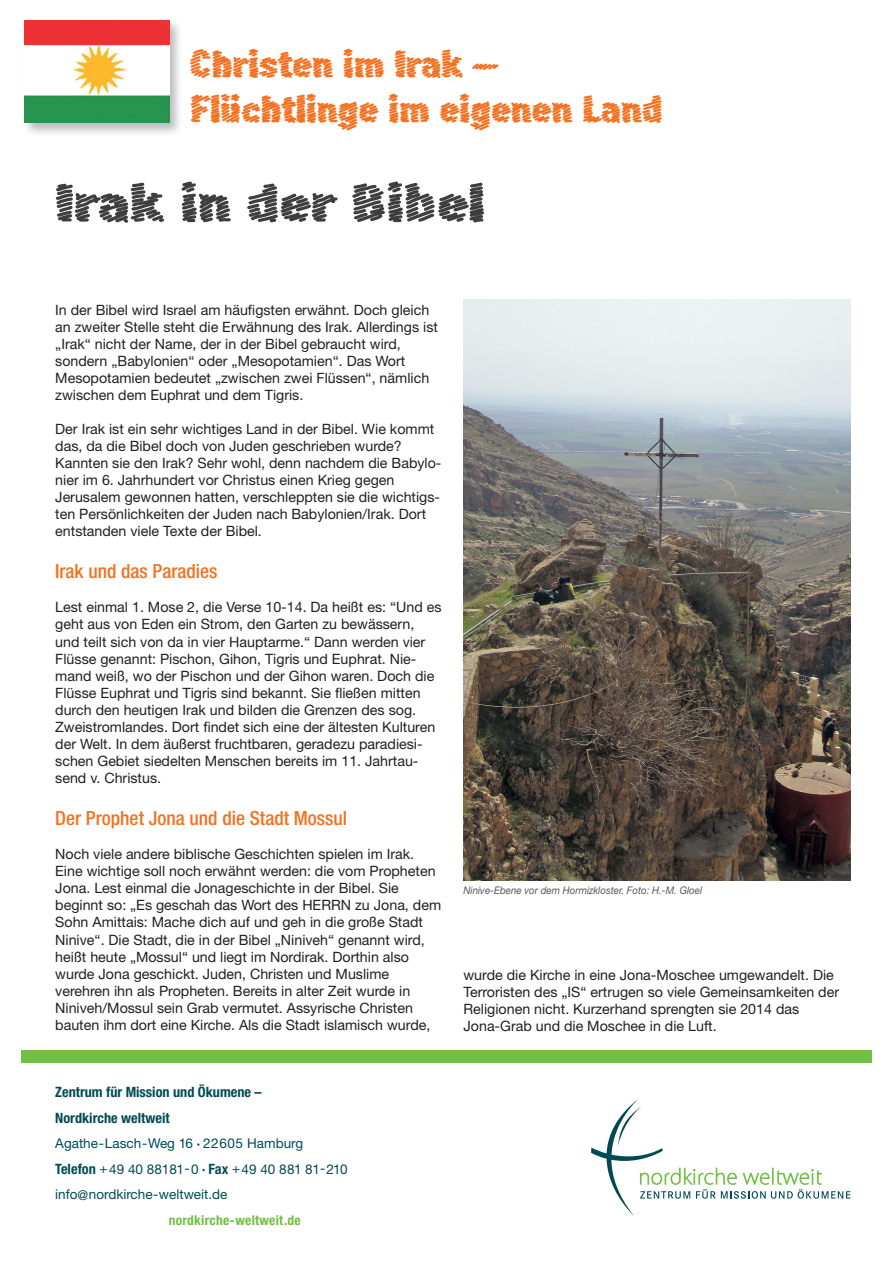
<style>
.page{position:relative;width:893px;height:1263px;background:#fff}
.page>*{position:absolute;margin:0;border:0;box-sizing:border-box;transform-origin:0 0}
.Fließtext{font:700 52.5px "Scribble Scrawl OT";color:#3e3e3f;scale:1.2 1}
.Fließtext-2{font:700 37.5px/45px "Scribble Scrawl OT";color:#f37121;scale:1.06 1}
.Fließtext-3{font:500 condensed 19.5px "Helvetica Neue LT Pro";color:#f37121}
.Fließtext-4{font:14.25px/17.1px "Helvetica Neue LT Pro";color:#231f20}
.t1{font:700 condensed 14.25px/25.5px "Helvetica Neue LT Pro";color:#004b53}
.t2{font:13.5px "Helvetica Neue LT Pro";color:#004b53}
.t3{font:700 condensed 13.5px "Helvetica Neue LT Pro";letter-spacing:.02em;color:#71bf44}
.Fließtext-5{font:italic 10.5px "Helvetica Neue LT Pro";color:#57585a;scale:.93 1}
.s1{font-weight:700;font-stretch:condensed;font-size:14.25px}
</style>
<div class="page">
<div style="left:21px;top:1050px;width:851px;height:13px;background:#71bf44"></div>
<svg style="left:591px;top:1099px;width:259px;height:117px"></svg>
<div style="left:23px;top:19px;width:160px;height:118px;background:#231f20;opacity:.3"></div>
<img style="left:25px;top:21px;width:144px;height:102px">
<img style="left:463px;top:300px;width:387px;height:580px">
<p class="Fließtext-2" style="left:191px;top:39px;width:447px">Christen im Irak –<br>Flüchtlinge im eigenen Land</p>
<p class="Fließtext" style="left:55px;top:166px;width:359px">Irak in der Bibel</p>
<p class="Fließtext-4" style="left:55px;top:301px;width:384px">In der Bibel wird Israel am häufigsten erwähnt. Doch gleich an zweiter Stelle steht die Erwähnung des Irak. Allerdings ist „Irak“ nicht der Name, der in der Bibel gebraucht wird, sondern „Babylonien“ oder „Mesopotamien“. Das Wort Mesopotamien bedeutet „zwischen zwei Flüssen“, nämlich zwischen dem Euphrat und dem Tigris.</p>
<p class="Fließtext-4" style="left:55px;top:420px;width:388px">Der Irak ist ein sehr wichtiges Land in der Bibel. Wie kommt das, da die Bibel doch von Juden geschrieben wurde?<br>Kannten sie den Irak? Sehr wohl, denn nachdem die Babylo&shy;nier im 6. Jahrhundert vor Christus einen Krieg gegen Jerusalem gewonnen hatten, verschleppten sie die wichtigs&shy;ten Persönlichkeiten der Juden nach Babylonien/Irak. Dort entstanden viele Texte der Bibel.</p>
<p class="Fließtext-3" style="left:55px;top:560px;width:164px">Irak und das Paradies</p>
<p class="Fließtext-4" style="left:55px;top:598px;width:388px">Lest einmal 1. Mose 2, die Verse 10-14. Da heißt es: “Und es geht aus von Eden ein Strom, den Garten zu bewässern, und teilt sich von da in vier Hauptarme.“ Dann werden vier Flüsse genannt: Pischon, Gihon, Tigris und Euphrat. Nie&shy;mand weiß, wo der Pischon und der Gihon waren. Doch die Flüsse Euphrat und Tigris sind bekannt. Sie fließen mitten durch den heutigen Irak und bilden die Grenzen des sog.<br>Zweistromlandes. Dort findet sich eine der ältesten Kulturen der Welt. In dem äußerst fruchtbaren, geradezu paradiesi&shy;schen Gebiet siedelten Menschen bereits im 11. Jahrtau&shy;send v. Christus.</p>
<p class="Fließtext-3" style="left:55px;top:806px;width:293px">Der Prophet Jona und die Stadt Mossul</p>
<p class="Fließtext-4" style="left:55px;top:845px;width:387px">Noch viele andere biblische Geschichten spielen im Irak.<br>Eine wichtige soll noch erwähnt werden: die vom Propheten Jona. Lest einmal die Jonageschichte in der Bibel. Sie beginnt so: „Es geschah das Wort des HERRN zu Jona, dem Sohn Amittais: Mache dich auf und geh in die große Stadt Ninive“. Die Stadt, die in der Bibel „Niniveh“ genannt wird, heißt heute „Mossul“ und liegt im Nordirak. Dorthin also wurde Jona geschickt. Juden, Christen und Muslime verehren ihn als Propheten. Bereits in alter Zeit wurde in Niniveh/Mossul sein Grab vermutet. Assyrische Christen bauten ihm dort eine Kirche. Als die Stadt islamisch wurde,</p>
<p class="t1" style="left:55px;top:1079px;width:208px">Zentrum für Mission und Ökumene –<br>Nordkirche weltweit</p>
<p class="t2" style="left:55px;top:1135px;width:249px">Agathe-Lasch-Weg 16 22605 Hamburg</p>
<p class="t2" style="left:55px;top:1160px;width:294px"><span class="s1">Telefon</span> +49 40 88181-0 <span class="s1">Fax</span> +49 40 881 81-210</p>
<p class="t2" style="left:55px;top:1186px;width:174px">info@nordkirche-weltweit.de</p>
<p class="t3" style="left:169px;top:1212px;width:133px">nordkirche-weltweit.de</p>
<p class="Fließtext-5" style="left:463px;top:883px;width:258px">Ninive-Ebene vor dem Hormizkloster. Foto: H.-M. Gloel</p>
<p class="Fließtext-4" style="left:463px;top:966px;width:377px">wurde die Kirche in eine Jona-Moschee umgewandelt. Die Terroristen des „IS“ ertrugen so viele Gemeinsamkeiten der Religionen nicht. Kurzerhand sprengten sie 2014 das Jona-Grab und die Moschee in die Luft.</p>
</div>
